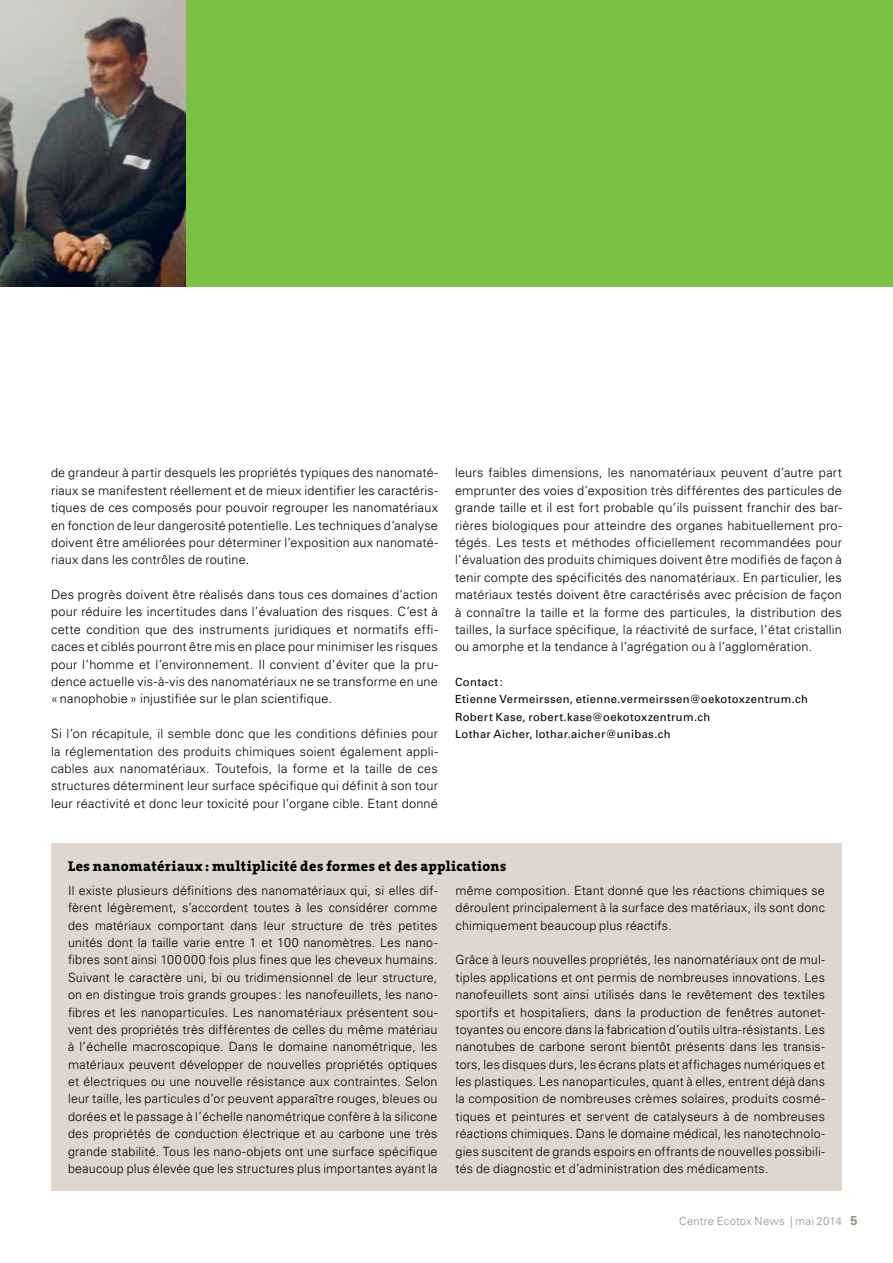
<style>
.page{position:relative;width:893px;height:1263px;background:#fff}
.page>*{position:absolute;margin:0;border:0;box-sizing:border-box;transform-origin:0 0}
.t1{font:800 14.25px "The Serif";letter-spacing:.025em;color:#000}
.t2{font:300 12.75px/17.4px "Univers LT";letter-spacing:.015em;color:#000;text-align:justify}
.t3{font:11.25px/17.4px "Univers LT";letter-spacing:.03em;color:#000}
.t4{font:300 11.25px "Univers LT";letter-spacing:.015em;color:#9a8b7d}
.s1{font-weight:700;font-size:12.75px}
</style>
<div class="page">
<div style="left:186px;top:0;width:707px;height:286px;background:#7ac143"></div>
<div style="left:51px;top:843px;width:791px;height:348px;background:#ded6cf"></div>
<img style="left:0;top:0;width:186px;height:286px">
<p class="t2" style="left:51px;top:464px;width:388px">de grandeur à partir desquels les propriétés typiques des nanomaté&shy;riaux se manifestent réellement et de mieux identifier les caractéris&shy;tiques de ces composés pour pouvoir regrouper les nanomatériaux en fonction de leur dangerosité potentielle. Les techniques d’analyse doivent être améliorées pour déterminer l’exposition aux nanomaté&shy;riaux dans les contrôles de routine.</p>
<p class="t2" style="left:51px;top:586px;width:388px">Des progrès doivent être réalisés dans tous ces domaines d’action pour réduire les incertitudes dans l’évaluation des risques. C’est à cette condition que des instruments juridiques et normatifs effi&shy;caces et ciblés pourront être mis en place pour minimiser les risques pour l’homme et l’environnement. Il convient d’éviter que la pru&shy;dence actuelle vis-à-vis des nanomatériaux ne se transforme en une « nanophobie » injustifiée sur le plan scientifique.</p>
<p class="t2" style="left:51px;top:725px;width:388px">Si l’on récapitule, il semble donc que les conditions définies pour la réglementation des produits chimiques soient également appli&shy;cables aux nanomatériaux. Toutefois, la forme et la taille de ces structures déterminent leur surface spécifique qui définit à son tour leur réactivité et donc leur toxicité pour l’organe cible. Etant donné</p>
<p class="t2" style="left:455px;top:464px;width:388px">leurs faibles dimensions, les nanomatériaux peuvent d’autre part emprunter des voies d’exposition très différentes des particules de grande taille et il est fort probable qu’ils puissent franchir des bar&shy;rières biologiques pour atteindre des organes habituellement pro&shy;tégés. Les tests et méthodes officiellement recommandées pour l’évaluation des produits chimiques doivent être modifiés de façon à tenir compte des spécificités des nanomatériaux. En particulier, les matériaux testés doivent être caractérisés avec précision de façon à connaître la taille et la forme des particules, la distribution des tailles, la surface spécifique, la réactivité de surface, l’état cristallin ou amorphe et la tendance à l’agrégation ou à l’agglomération.</p>
<p class="t3" style="left:455px;top:673px;width:355px">Contact:<br>Etienne Vermeirssen, etienne.vermeirssen@oekotoxzentrum.ch Robert Kase, robert.kase@oekotoxzentrum.ch<br>Lothar Aicher, lothar.aicher@unibas.ch</p>
<p class="t1" style="left:68px;top:857px;width:440px">Les nanomatériaux : multiplicité des formes et des applications</p>
<p class="t2" style="left:68px;top:881px;width:371px">Il existe plusieurs définitions des nanomatériaux qui, si elles dif&shy;fèrent légèrement, s’accordent toutes à les considérer comme des matériaux comportant dans leur structure de très petites unités dont la taille varie entre 1 et 100 nanomètres. Les nano&shy;fibres sont ainsi 100 000 fois plus fines que les cheveux humains.<br>Suivant le caractère uni, bi ou tridimensionnel de leur structure, on en distingue trois grands groupes : les nanofeuillets, les nano&shy;fibres et les nanoparticules. Les nanomatériaux présentent sou&shy;vent des propriétés très différentes de celles du même matériau à l’échelle macroscopique. Dans le domaine nanométrique, les matériaux peuvent développer de nouvelles propriétés optiques et électriques ou une nouvelle résistance aux contraintes. Selon leur taille, les particules d’or peuvent apparaître rouges, bleues ou dorées et le passage à l’échelle nanométrique confère à la silicone des propriétés de conduction électrique et au carbone une très grande stabilité. Tous les nano-objets ont une surface spécifique beaucoup plus élevée que les structures plus importantes ayant la</p>
<p class="t2" style="left:455px;top:881px;width:371px">même composition. Etant donné que les réactions chimiques se déroulent principalement à la surface des matériaux, ils sont donc chimiquement beaucoup plus réactifs.</p>
<p class="t2" style="left:455px;top:951px;width:371px">Grâce à leurs nouvelles propriétés, les nanomatériaux ont de mul&shy;tiples applications et ont permis de nombreuses innovations. Les nanofeuillets sont ainsi utilisés dans le revêtement des textiles sportifs et hospitaliers, dans la production de fenêtres autonet&shy;toyantes ou encore dans la fabrication d’outils ultra-résistants. Les nanotubes de carbone seront bientôt présents dans les transis&shy;tors, les disques durs, les écrans plats et affichages numériques et les plastiques. Les nanoparticules, quant à elles, entrent déjà dans la composition de nombreuses crèmes solaires, produits cosmé&shy;tiques et peintures et servent de catalyseurs à de nombreuses réactions chimiques. Dans le domaine médical, les nanotechnolo&shy;gies suscitent de grands espoirs en offrants de nouvelles possibili&shy;tés de diagnostic et d’administration des médicaments.</p>
<p class="t4" style="left:679px;top:1214px;width:180px">Centre Ecotox News | mai 2014 <span class="s1">5</span></p>
</div>
